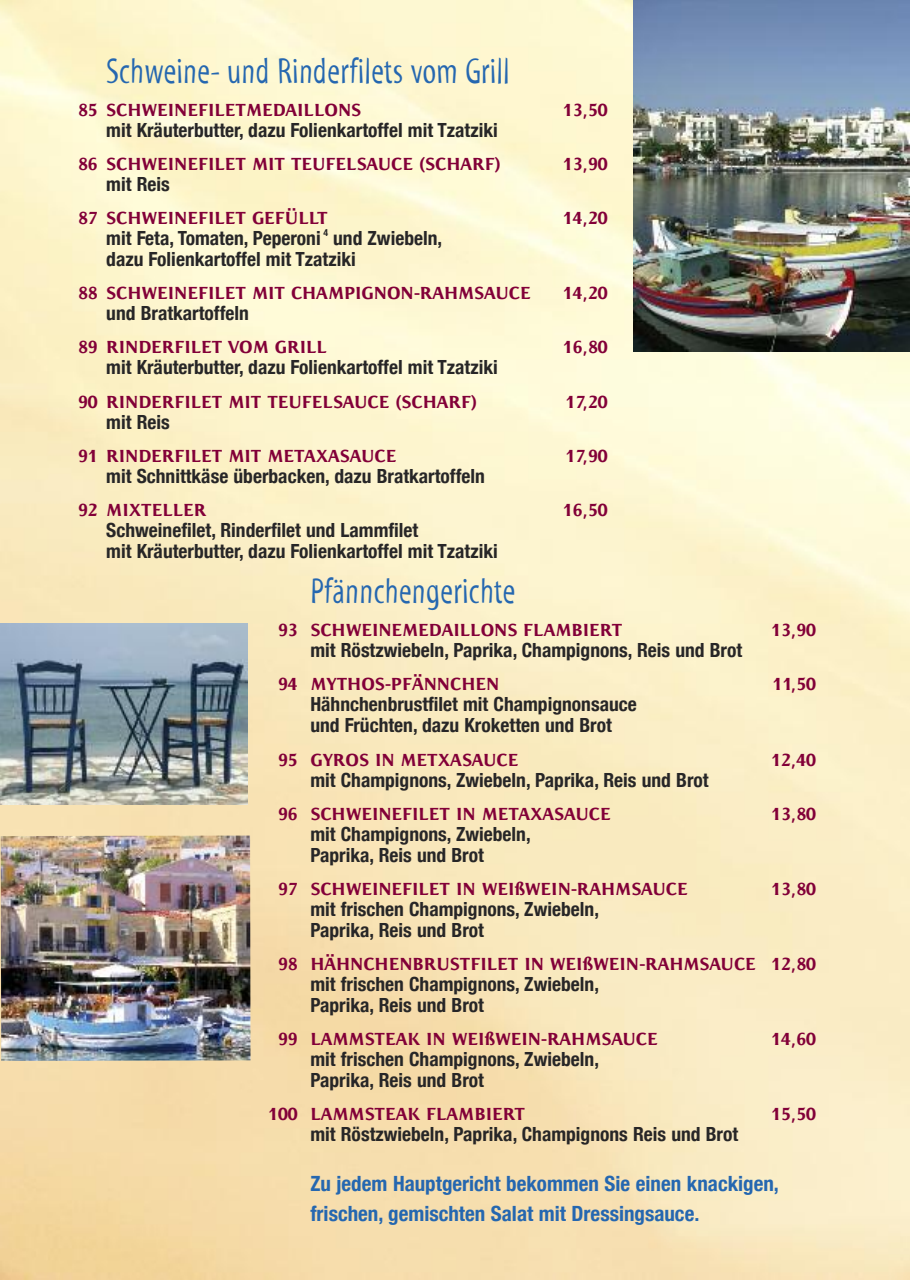
<style>
.page{position:relative;width:910px;height:1280px;background:#fff}
.page>*{position:absolute;margin:0;border:0;box-sizing:border-box;transform-origin:0 0}
.t1{font:36.3px "Myriad Std Tilt";letter-spacing:.01em;color:#2567b0;scale:.91 1}
.t2{font:700 condensed 21px/29.8px "Helvetica Neue";color:#2567b0}
.t3{font:700 condensed 19.5px/21px "Helvetica Neue";color:#272627}
.t4{font:900 18px "Resavska Sans ITC Std";color:#820038}
.t5{font:700 condensed 9.75px "Helvetica Neue";color:#272627}
</style>
<div class="page">
<img style="left:0;top:0;width:910px;height:1280px">
<img style="left:634px;top:0;width:275px;height:351px">
<img style="left:0;top:624px;width:247px;height:181px">
<img style="left:1px;top:836px;width:250px;height:225px">
<h1 class="t1" style="left:106px;top:57px;width:445px">Schweine- und Rinderfilets vom Grill</h1>
<p class="t4" style="left:78px;top:103px;width:284px">85 SCHWEINEFILETMEDAILLONS</p>
<p class="t4" style="left:563px;top:103px;width:46px">13,50</p>
<p class="t3" style="left:106px;top:119px;width:393px">mit Kräuterbutter, dazu Folienkartoffel mit Tzatziki</p>
<p class="t4" style="left:78px;top:157px;width:424px">86 SCHWEINEFILET MIT TEUFELSAUCE (SCHARF)</p>
<p class="t4" style="left:563px;top:157px;width:46px">13,90</p>
<p class="t3" style="left:106px;top:173px;width:65px">mit Reis</p>
<p class="t4" style="left:78px;top:211px;width:251px">87 SCHWEINEFILET GEFÜLLT</p>
<p class="t4" style="left:563px;top:211px;width:46px">14,20</p>
<p class="t3" style="left:106px;top:227px;width:216px">mit Feta, Tomaten, Peperoni</p>
<p class="t5" style="left:323px;top:226px;width:6px">4</p>
<p class="t3" style="left:106px;top:227px;width:337px;text-indent:227px">und Zwiebeln, dazu Folienkartoffel mit Tzatziki</p>
<p class="t4" style="left:78px;top:286px;width:454px">88 SCHWEINEFILET MIT CHAMPIGNON-RAHMSAUCE</p>
<p class="t4" style="left:563px;top:286px;width:46px">14,20</p>
<p class="t3" style="left:106px;top:303px;width:144px">und Bratkartoffeln</p>
<p class="t4" style="left:78px;top:340px;width:250px">89 RINDERFILET VOM GRILL</p>
<p class="t4" style="left:563px;top:340px;width:46px">16,80</p>
<p class="t3" style="left:106px;top:357px;width:393px">mit Kräuterbutter, dazu Folienkartoffel mit Tzatziki</p>
<p class="t4" style="left:78px;top:394px;width:400px">90 RINDERFILET MIT TEUFELSAUCE (SCHARF)</p>
<p class="t4" style="left:566px;top:394px;width:44px">17,20</p>
<p class="t3" style="left:106px;top:411px;width:65px">mit Reis</p>
<p class="t4" style="left:78px;top:449px;width:320px">91 RINDERFILET MIT METAXASAUCE</p>
<p class="t4" style="left:566px;top:449px;width:44px">17,90</p>
<p class="t3" style="left:106px;top:465px;width:380px">mit Schnittkäse überbacken, dazu Bratkartoffeln</p>
<p class="t4" style="left:78px;top:503px;width:130px">92 MIXTELLER</p>
<p class="t4" style="left:563px;top:503px;width:46px">16,50</p>
<p class="t3" style="left:106px;top:519px;width:393px">Schweinefilet, Rinderfilet und Lammfilet<br>mit Kräuterbutter, dazu Folienkartoffel mit Tzatziki</p>
<h1 class="t1" style="left:310px;top:578px;width:227px">Pfännchengerichte</h1>
<p class="t4" style="left:278px;top:623px;width:346px">93 SCHWEINEMEDAILLONS FLAMBIERT</p>
<p class="t4" style="left:771px;top:623px;width:46px">13,90</p>
<p class="t3" style="left:310px;top:639px;width:433px">mit Röstzwiebeln, Paprika, Champignons, Reis und Brot</p>
<p class="t4" style="left:278px;top:677px;width:223px">94 MYTHOS-PFÄNNCHEN</p>
<p class="t4" style="left:772px;top:677px;width:45px">11,50</p>
<p class="t3" style="left:310px;top:694px;width:328px">Hähnchenbrustfilet mit Champignonsauce und Früchten, dazu Kroketten und Brot</p>
<p class="t4" style="left:278px;top:752px;width:242px">95 GYROS IN METXASAUCE</p>
<p class="t4" style="left:771px;top:752px;width:46px">12,40</p>
<p class="t3" style="left:310px;top:769px;width:400px">mit Champignons, Zwiebeln, Paprika, Reis und Brot</p>
<p class="t4" style="left:278px;top:807px;width:334px">96 SCHWEINEFILET IN METAXASAUCE</p>
<p class="t4" style="left:771px;top:807px;width:46px">13,80</p>
<p class="t3" style="left:310px;top:823px;width:222px">mit Champignons, Zwiebeln,<br>Paprika, Reis und Brot</p>
<p class="t4" style="left:278px;top:882px;width:411px">97 SCHWEINEFILET IN WEIßWEIN-RAHMSAUCE</p>
<p class="t4" style="left:771px;top:882px;width:46px">13,80</p>
<p class="t3" style="left:310px;top:898px;width:290px">mit frischen Champignons, Zwiebeln,<br>Paprika, Reis und Brot</p>
<p class="t4" style="left:278px;top:957px;width:539px">98 HÄHNCHENBRUSTFILET IN WEIßWEIN-RAHMSAUCE 12,80</p>
<p class="t3" style="left:310px;top:973px;width:290px">mit frischen Champignons, Zwiebeln,<br>Paprika, Reis und Brot</p>
<p class="t4" style="left:278px;top:1032px;width:381px">99 LAMMSTEAK IN WEIßWEIN-RAHMSAUCE</p>
<p class="t4" style="left:771px;top:1032px;width:46px">14,60</p>
<p class="t3" style="left:310px;top:1048px;width:290px">mit frischen Champignons, Zwiebeln,<br>Paprika, Reis und Brot</p>
<p class="t4" style="left:268px;top:1107px;width:258px">100 LAMMSTEAK FLAMBIERT</p>
<p class="t4" style="left:771px;top:1107px;width:46px">15,50</p>
<p class="t3" style="left:310px;top:1123px;width:429px">mit Röstzwiebeln, Paprika, Champignons Reis und Brot</p>
<p class="t2" style="left:310px;top:1169px;width:470px">Zu jedem Hauptgericht bekommen Sie einen knackigen, frischen, gemischten Salat mit Dressingsauce.</p>
</div>
